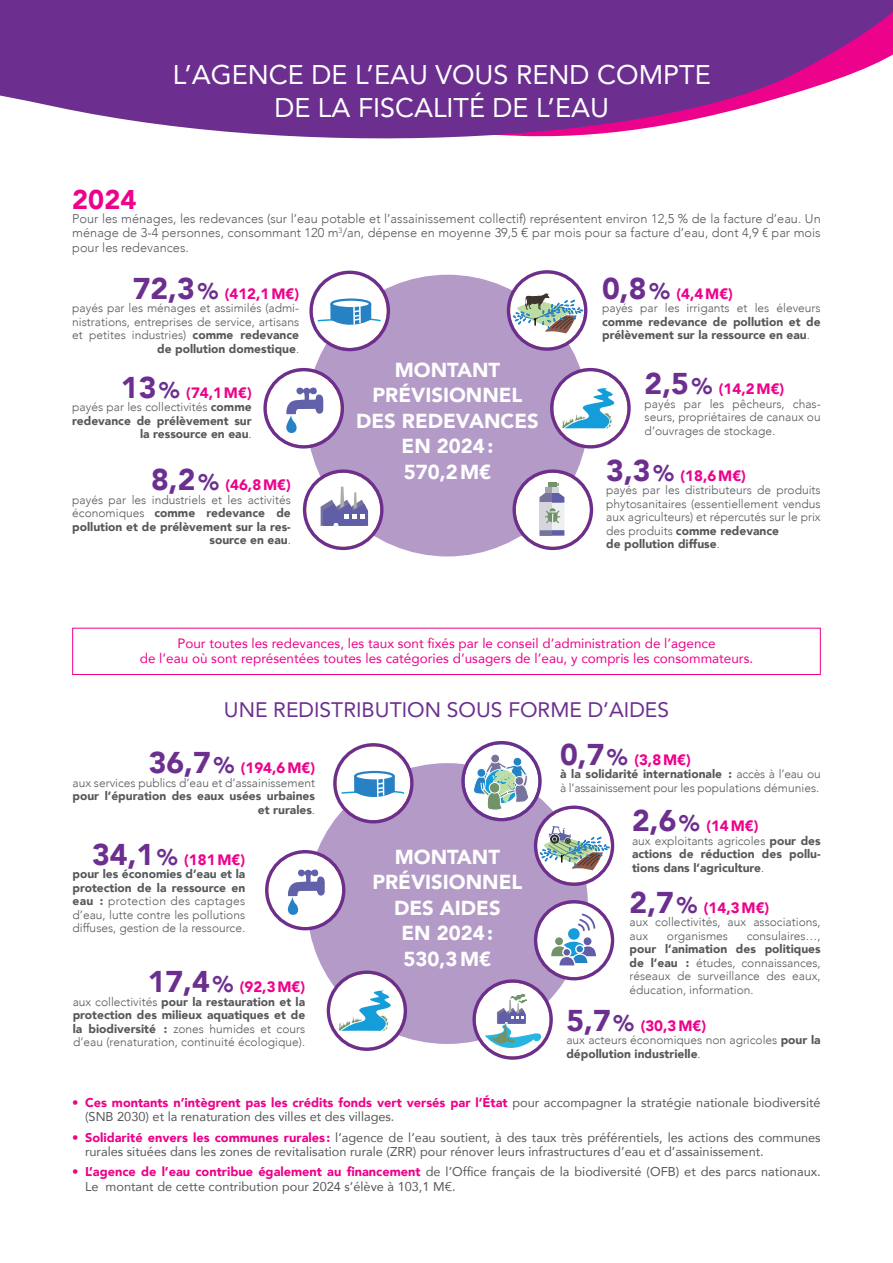
<style>
.page{position:relative;width:893px;height:1263px;background:#fff}
.page>*{position:absolute;margin:0;border:0;box-sizing:border-box;transform-origin:0 0}
.t1{font:27px/32.4px "Avenir";color:#fff;text-align:center}
.t2{font:900 27px "Avenir";color:#ed028b}
.t3{font:21px "Avenir";color:#6c2f8f}
.t4{font:900 20.25px/25.5px "Avenir";color:#fff;text-align:center}
.t5{font:900 15px "Avenir";color:#ed028b}
.t6{font:13.5px/15px "Avenir";color:#ed028b;text-align:center}
.t7{font:12.75px/14.2px "Avenir";color:#57585a}
.t8{font:300 12.75px/14.2px "Avenir";color:#57585a;text-align:justify}
.t9{font:300 12px/13.5px "Avenir";color:#57585a;text-align:justify}
.t10{font:900 12px/13.5px "Avenir";color:#57585a;text-align:right}
.t11{font:300 12px/13.5px "Avenir";letter-spacing:-.02em;color:#57585a}
.s1{font-weight:400}
.s2{font-size:30px;color:#6c2f8f}
.s3{font-size:22.5px;color:#6c2f8f}
.s4{font-weight:900}
.s5{font-weight:300}
.s6{color:#ed028b}
.s7{font-weight:900;color:#ed028b}
</style>
<div class="page">
<div style="left:307px;top:763px;width:281px;height:281px;background:#b39ac7;border-radius:50%"></div>
<svg style="left:267px;top:852px;width:77px;height:77px"></svg>
<div style="left:265px;top:850px;width:80px;height:80px;border:3px solid #6c2f8f;border-radius:50%"></div>
<svg style="left:328px;top:974px;width:77px;height:75px"></svg>
<div style="left:327px;top:970px;width:80px;height:81px;border:3px solid #6c2f8f;border-radius:50%"></div>
<svg style="left:335px;top:745px;width:77px;height:77px"></svg>
<div style="left:333px;top:743px;width:81px;height:80px;border:3px solid #6c2f8f;border-radius:50%"></div>
<svg style="left:474px;top:902px;width:139px;height:156px"></svg>
<div style="left:534px;top:900px;width:80px;height:80px;border:3px solid #6c2f8f;border-radius:50%"></div>
<svg style="left:463px;top:743px;width:150px;height:141px"></svg>
<div style="left:534px;top:805px;width:80px;height:81px;border:3px solid #6c2f8f;border-radius:50%"></div>
<div style="left:72px;top:628px;width:749px;height:47px;border:1px solid #ed028b"></div>
<div style="left:307px;top:275px;width:281px;height:281px;background:#b39ac7;border-radius:50%"></div>
<svg style="left:266px;top:370px;width:76px;height:77px"></svg>
<div style="left:263px;top:368px;width:81px;height:80px;border:3px solid #6c2f8f;border-radius:50%"></div>
<svg style="left:552px;top:370px;width:77px;height:77px"></svg>
<div style="left:550px;top:368px;width:81px;height:80px;border:3px solid #6c2f8f;border-radius:50%"></div>
<svg style="left:312px;top:272px;width:76px;height:78px"></svg>
<div style="left:309px;top:271px;width:81px;height:80px;border:3px solid #6c2f8f;border-radius:50%"></div>
<svg style="left:514px;top:471px;width:77px;height:77px"></svg>
<div style="left:512px;top:469px;width:81px;height:81px;border:3px solid #6c2f8f;border-radius:50%"></div>
<svg style="left:508px;top:272px;width:78px;height:77px"></svg>
<div style="left:507px;top:270px;width:80px;height:81px;border:3px solid #6c2f8f;border-radius:50%"></div>
<svg style="left:305px;top:471px;width:77px;height:77px"></svg>
<div style="left:303px;top:469px;width:80px;height:81px;border:3px solid #6c2f8f;border-radius:50%"></div>
<svg style="left:0;top:0;width:893px;height:139px;background:#86499e"></svg>
<h1 class="t1" style="left:173px;top:59px;width:539px">L’AGENCE DE L’EAU VOUS REND COMPTE<br>DE LA FISCALITÉ DE L’EAU</h1>
<h1 class="t2" style="left:72px;top:184px;width:66px">2024</h1>
<p class="t8" style="left:72px;top:212px;width:750px">Pour les ménages, les redevances (sur l’eau potable et l’assainissement collectif) représentent environ 12,5 % de la facture d’eau. Un ménage de 3-4 personnes, consommant 120 m<sup>3</sup>/an, dépense en moyenne 39,5 <span class="s1">€</span> par mois pour sa facture d’eau, dont 4,9 € par mois pour les redevances.</p>
<p class="t5" style="left:133px;top:285px;width:168px"><span class="s2">72,3</span> <span class="s3">%</span> (412,1 M€)</p>
<p class="t9" style="left:72px;top:302px;width:228px;text-align:right">payés par les ménages et assimilés (admi&shy;nistrations, entreprises de service, artisans et petites industries) <span class="s4">comme redevance de pollution domestique</span>.</p>
<p class="t5" style="left:121px;top:384px;width:132px"><span class="s2">13</span> <span class="s3">%</span> (74,1 M€)</p>
<p class="t10" style="left:72px;top:401px;width:181px"><span class="s5">payés par les collectivités</span> comme redevance de prélèvement sur la ressource en eau<span class="s5">.</span></p>
<p class="t5" style="left:151px;top:477px;width:141px"><span class="s2">8,2</span> <span class="s3">%</span> (46,8 M€)</p>
<p class="t10" style="left:72px;top:493px;width:220px"><span class="s5">payés par les industriels et les activités économiques</span> comme redevance de pollution et de prélèvement sur la res&shy;source en eau<span class="s5">.</span></p>
<p class="t5" style="left:602px;top:285px;width:132px"><span class="s2">0,8</span> <span class="s3">%</span> (4,4 M€)</p>
<p class="t9" style="left:602px;top:301px;width:220px">payés par les irrigants et les éleveurs</p>
<p class="t10" style="left:602px;top:315px;width:220px;text-align:left">comme redevance de pollution et de prélèvement sur la ressource en eau<span class="s5">.</span></p>
<p class="t5" style="left:645px;top:381px;width:141px"><span class="s2">2,5</span> <span class="s3">%</span> (14,2 M€)</p>
<p class="t9" style="left:645px;top:397px;width:178px">payés par les pêcheurs, chas&shy;seurs, propriétaires de canaux ou d’ouvrages de stockage.</p>
<p class="t5" style="left:606px;top:467px;width:141px"><span class="s2">3,3</span> <span class="s3">%</span> (18,6 M€)</p>
<p class="t9" style="left:606px;top:484px;width:216px;text-align:left">payés par les distributeurs de produits phytosanitaires (essentiellement vendus aux agriculteurs) et répercutés sur le prix des produits <span class="s4">comme redevance<br>de pollution diffuse</span>.</p>
<h3 class="t4" style="left:356px;top:357px;width:184px">MONTANT<br>PRÉVISIONNEL<br>DES REDEVANCES<br>EN 2024 :<br>570,2 M€</h3>
<p class="t6" style="left:140px;top:636px;width:615px">Pour toutes les redevances, les taux sont fixés par le conseil d’administration de l’agence<br>de l’eau où sont représentées toutes les catégories d’usagers de l’eau, y compris les consommateurs.</p>
<h2 class="t3" style="left:224px;top:698px;width:447px">UNE REDISTRIBUTION SOUS FORME D’AIDES</h2>
<p class="t5" style="left:149px;top:759px;width:168px"><span class="s2">36,7</span> <span class="s3">%</span> (194,6 M€)</p>
<p class="t9" style="left:73px;top:776px;width:244px">aux services publics d’eau et d’assainissement</p>
<p class="t10" style="left:73px;top:789px;width:244px">pour l’épuration des eaux usées urbaines et rurales<span class="s5">.</span></p>
<p class="t5" style="left:92px;top:851px;width:155px"><span class="s2">34,1</span> <span class="s3">%</span> (181 M€)</p>
<p class="t9" style="left:73px;top:868px;width:174px"><span class="s4">pour les économies d’eau et la protection de la ressource en eau :</span> protection des captages d’eau, lutte contre les pollutions diffuses, gestion de la ressource.</p>
<p class="t5" style="left:148px;top:979px;width:159px"><span class="s2">17,4</span> <span class="s3">%</span> (92,3 M€)</p>
<p class="t9" style="left:73px;top:995px;width:234px">aux collectivités <span class="s4">pour la restauration et la protection des milieux aquatiques et de la biodiversité :</span> zones humides et cours d’eau (renaturation, continuité écologique).</p>
<h3 class="t4" style="left:372px;top:844px;width:151px">MONTANT<br>PRÉVISIONNEL<br>DES AIDES<br>EN 2024 :<br>530,3 M€</h3>
<p class="t5" style="left:560px;top:751px;width:132px"><span class="s2">0,7</span> <span class="s3">%</span> (3,8 M€)</p>
<p class="t11" style="left:560px;top:767px;width:262px"><span class="s4">à la solidarité internationale :</span> accès à l’eau ou à l’assainissement pour les populations démunies.</p>
<p class="t5" style="left:632px;top:818px;width:128px"><span class="s2">2,6</span> <span class="s3">%</span> (14 M€)</p>
<p class="t10" style="left:632px;top:834px;width:190px;text-align:justify"><span class="s5">aux exploitants agricoles</span> pour des actions de réduction des pollu&shy;tions dans l’agriculture<span class="s5">.</span></p>
<p class="t5" style="left:630px;top:899px;width:141px"><span class="s2">2,7</span> <span class="s3">%</span> (14,3 M€)</p>
<p class="t9" style="left:630px;top:915px;width:193px">aux collectivités, aux associations, aux</p>
<p class="t9" style="left:667px;top:929px;width:63px">organismes</p>
<p class="t9" style="left:747px;top:929px;width:76px">consulaires…,</p>
<p class="t9" style="left:630px;top:942px;width:193px"><span class="s4">pour l’animation des politiques de l’eau :</span> études, connaissances, réseaux de surveillance des eaux, éducation, information.</p>
<p class="t5" style="left:566px;top:1017px;width:141px"><span class="s2">5,7</span> <span class="s3">%</span> (30,3 M€)</p>
<p class="t9" style="left:566px;top:1033px;width:256px">aux acteurs économiques non agricoles <span class="s4">pour la dépollution industrielle</span>.</p>
<p class="t7" style="left:85px;top:1095px;width:737px;text-indent:-13px"><span class="s6">•</span> <span class="s7">Ces montants n’intègrent pas les crédits fonds vert versés par l’État</span> pour accompagner la stratégie nationale biodiversité (SNB 2030) et la renaturation des villes et des villages.</p>
<p class="t7" style="left:85px;top:1130px;width:737px;text-indent:-13px"><span class="s6">•</span> <span class="s7">Solidarité envers les communes rurales :</span> l’agence de l’eau soutient, à des taux très préférentiels, les actions des communes rurales situées dans les zones de revitalisation rurale (ZRR) pour rénover leurs infrastructures d’eau et d’assainissement.</p>
<p class="t7" style="left:85px;top:1164px;width:737px;text-indent:-13px"><span class="s6">•</span> <span class="s7">L’agence de l’eau contribue également au financement</span> de l’Office français de la biodiversité (OFB) et des parcs nationaux.<br>Le montant de cette contribution pour 2024 s’élève à 103,1 M€.</p>
</div>
